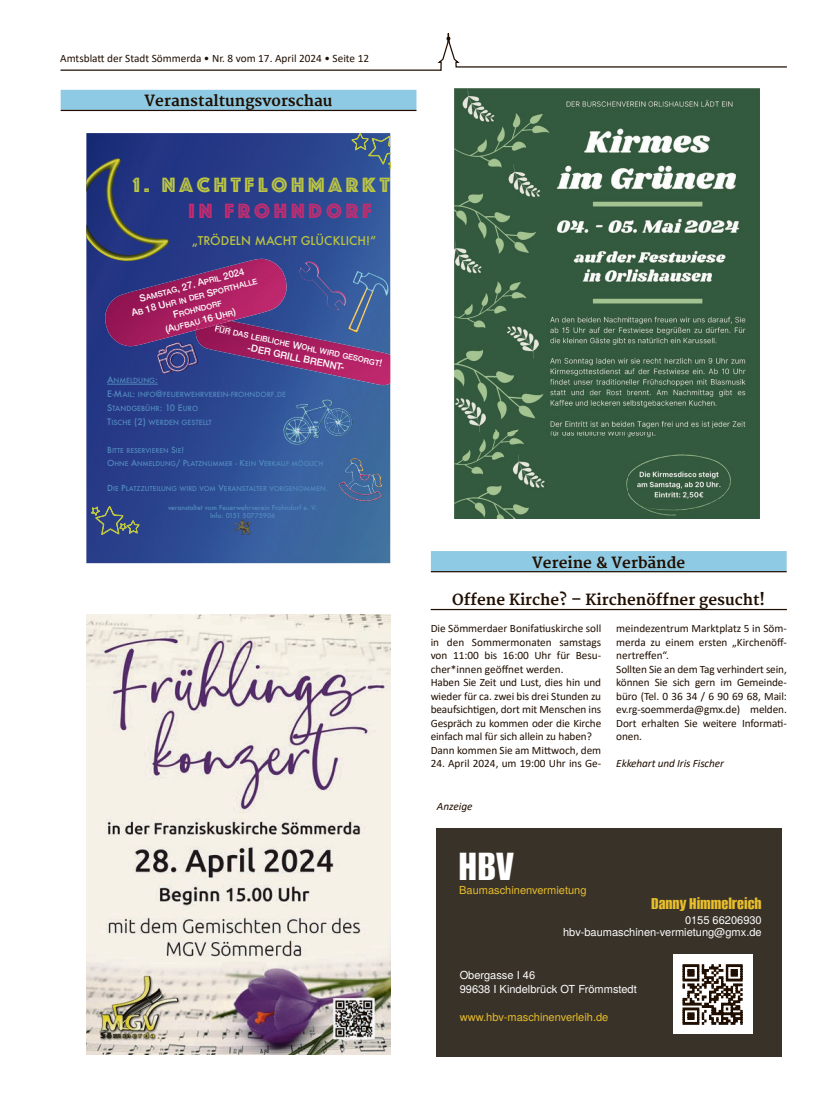
<style>
.page{position:relative;width:833px;height:1117px;background:#fff}
.page>*{position:absolute;margin:0;border:0;box-sizing:border-box;transform-origin:0 0}
.t1{font:800 45.88px "Alumni Sans";color:#fff}
.t2{font:21.5px "Phosphate Inline";letter-spacing:.18em;color:#bcc643}
.t3{font:21.5px "Phosphate Inline";letter-spacing:.18em;color:#c22d71}
.t4{font:800 18.25px "Alumni Sans";color:#e9bf2b}
.t5{font:700 15px "Merriweather";color:#200e00}
.t6{font:500 11.75px "Futura";color:#bcc540}
.t7{font:11.25px/13.5px "Calibri";letter-spacing:-.01em;color:#200e00}
.t8{font:italic 11.25px "Calibri";letter-spacing:-.01em;color:#200e00}
.t9{font:11px/14px "Te X Gyre Heros";color:#fff}
.t10{font:11px "Te X Gyre Heros";color:#e9bf2b}
.t11{font:500 9.75px "Helvetica Neue";color:#fff}
.t12{font:500 7.75px/12.1px "Helvetica Neue";color:#fff;text-align:center}
.t13{font:500 7px/14px "Futura";color:#528abe}
.t14{font:500 6.62px/8.6px "Futura";color:#528abe;text-align:center}
.t15{font:500 6.5px/12.9px "Futura";color:#528abe}
.s1{font-size:7.75px}
.s2{font-size:9.75px}
.s3{font-size:8.62px}
.s4{font-size:8.12px}
</style>
<div class="page">
<hr style="left:60px;top:69px;width:381px;height:2px;background:#200e00">
<svg style="left:436px;top:33px;width:351px;height:38px"></svg>
<div style="left:437px;top:828px;width:344px;height:227px;background:#393229"></div>
<div style="left:673px;top:954px;width:79px;height:79px;background:#fff"></div>
<svg style="left:682px;top:964px;width:60px;height:60px"></svg>
<div style="left:61px;top:90px;width:355px;height:20px;background:#8ecae3"></div>
<hr style="left:61px;top:110px;width:355px;height:1px;background:#200e00">
<img style="left:455px;top:89px;width:304px;height:429px">
<img style="left:86px;top:133px;width:304px;height:430px">
<img style="left:211px;top:512px;width:64px;height:6px">
<img style="left:196px;top:321px;width:194px;height:64px">
<img style="left:86px;top:158px;width:84px;height:104px">
<hr style="left:107px;top:384px;width:51px;height:1px;background:#528abe">
<img style="left:234px;top:519px;width:17px;height:15px">
<img style="left:105px;top:259px;width:182px;height:87px">
<img style="left:196px;top:317px;width:35px;height:13px">
<img style="left:157px;top:342px;width:41px;height:32px">
<img style="left:283px;top:399px;width:70px;height:46px">
<img style="left:338px;top:458px;width:45px;height:44px">
<img style="left:348px;top:271px;width:41px;height:62px">
<img style="left:299px;top:261px;width:47px;height:49px">
<svg style="left:351px;top:133px;width:39px;height:36px"></svg>
<svg style="left:91px;top:506px;width:49px;height:29px"></svg>
<img style="left:86px;top:614px;width:304px;height:440px">
<hr style="left:431px;top:608px;width:356px;height:2px;background:#200e00">
<div style="left:431px;top:551px;width:355px;height:20px;background:#8ecae3"></div>
<hr style="left:431px;top:571px;width:355px;height:1px;background:#200e00">
<p class="t7" style="left:60px;top:51px;width:310px">Amtsblatt der Stadt Sömmerda • Nr. 8 vom 17. April 2024 • Seite 12</p>
<h3 class="t5" style="left:145px;top:92px;width:189px">Veranstaltungsvorschau</h3>
<h2 class="t2" style="left:133px;top:169px;width:258px">1. NACHTFLOHMARKT</h2>
<h2 class="t3" style="left:188px;top:196px;width:185px">IN FROHNDORF</h2>
<p class="t6" style="left:192px;top:232px;width:186px">„TRÖDELN MACHT GLÜCKLICH!“</p>
<p class="t11" style="left:138px;top:291px;width:109px;rotate:-15deg">S<span class="s1">AMSTAG</span>, 27. A<span class="s1">PRIL</span> 2024</p>
<p class="t12" style="left:130px;top:308px;width:131px;rotate:-15deg"><span class="s2">A</span>B <span class="s2">18 U</span>HR IN DER <span class="s2">S</span>PORTHALLE<br><span class="s2">F</span>ROHNDORF<br><span class="s2">(A</span>UFBAU <span class="s2">16 U</span>HR<span class="s2">)</span></p>
<p class="t12" style="left:216px;top:322px;width:172px;rotate:12deg">FÜR DAS LEIBLICHE <span class="s2">W</span>OHL WIRD GESORGT<span class="s2">!</span></p>
<p class="t11" style="left:249px;top:339px;width:102px;rotate:12deg">-DER GRILL BRENNT-</p>
<p class="t13" style="left:107px;top:373px;width:180px"><span class="s3">A</span>NMELDUNG<span class="s3">:<br>E-M</span>AIL<span class="s3">:</span> INFO<span class="s3">@</span>FEUERWEHRVEREIN<span class="s3">-</span>FROHNDORF<span class="s3">.</span>DE<br><span class="s3">S</span>TANDGEBÜHR<span class="s3">: 10 E</span>URO<br><span class="s3">T</span>ISCHE <span class="s3">(2)</span> WERDEN GESTELLT</p>
<p class="t15" style="left:107px;top:443px;width:218px"><span class="s4">B</span>ITTE RESERVIEREN <span class="s4">S</span>IE<span class="s4">!<br>O</span>HNE <span class="s4">A</span>NMELDUNG<span class="s4">/ P</span>LATZNUMMER <span class="s4">- K</span>EIN <span class="s4">V</span>ERKAUF MÖGLICH</p>
<p class="t15" style="left:107px;top:482px;width:222px"><span class="s4">D</span>IE <span class="s4">P</span>LATZZUTEILUNG WIRD VOM <span class="s4">V</span>ERANSTALTER VORGENOMMEN<span class="s4">.</span></p>
<p class="t14" style="left:168px;top:502px;width:151px">veranstaltet vom Feuerwehrverein Frohndorf e. V.<br>Info: 0151 50775906</p>
<h3 class="t5" style="left:532px;top:553px;width:155px">Vereine &amp; Verbände</h3>
<h3 class="t5" style="left:452px;top:591px;width:314px">Offene Kirche? – Kirchenöffner gesucht!</h3>
<p class="t7" style="left:431px;top:621px;width:172px">Die Sömmerdaer Bonifatiuskirche soll in den Sommermonaten samstags von 11:00 bis 16:00 Uhr für Besu&shy;cher*innen geöffnet werden.<br>Haben Sie Zeit und Lust, dies hin und wieder für ca. zwei bis drei Stunden zu beaufsichtigen, dort mit Menschen ins Gespräch zu kommen oder die Kirche einfach mal für sich allein zu haben?<br>Dann kommen Sie am Mittwoch, dem</p>
<p class="t7" style="left:431px;top:756px;width:172px">24. April 2024, um 19:00 Uhr ins Ge-</p>
<p class="t7" style="left:616px;top:621px;width:172px">meindezentrum Marktplatz 5 in Söm&shy;merda zu einem ersten „Kirchenöff&shy;nertreffen“.<br>Sollten Sie an dem Tag verhindert sein, können Sie sich gern im Gemeinde&shy;büro (Tel. 0 36 34 / 6 90 69 68, Mail: ev.rg-soemmerda@gmx.de) melden.<br>Dort erhalten Sie weitere Informati&shy;onen.</p>
<p class="t8" style="left:616px;top:755px;width:109px">Ekkehart und Iris Fischer</p>
<p class="t8" style="left:437px;top:798px;width:37px">Anzeige</p>
<h1 class="t1" style="left:458px;top:839px;width:57px">HBV</h1>
<p class="t10" style="left:459px;top:881px;width:129px">Baumaschinenvermietung</p>
<h3 class="t4" style="left:651px;top:892px;width:112px">Danny Himmelreich</h3>
<p class="t9" style="left:563px;top:913px;width:200px;line-height:11.8px;text-align:right">0155 66206930 hbv-baumaschinen-vermietung@gmx.de</p>
<p class="t9" style="left:460px;top:967px;width:178px">Obergasse I 46<br>99638 I Kindelbrück OT Frömmstedt</p>
<p class="t10" style="left:460px;top:1008px;width:150px">www.hbv-maschinenverleih.de</p>
</div>
